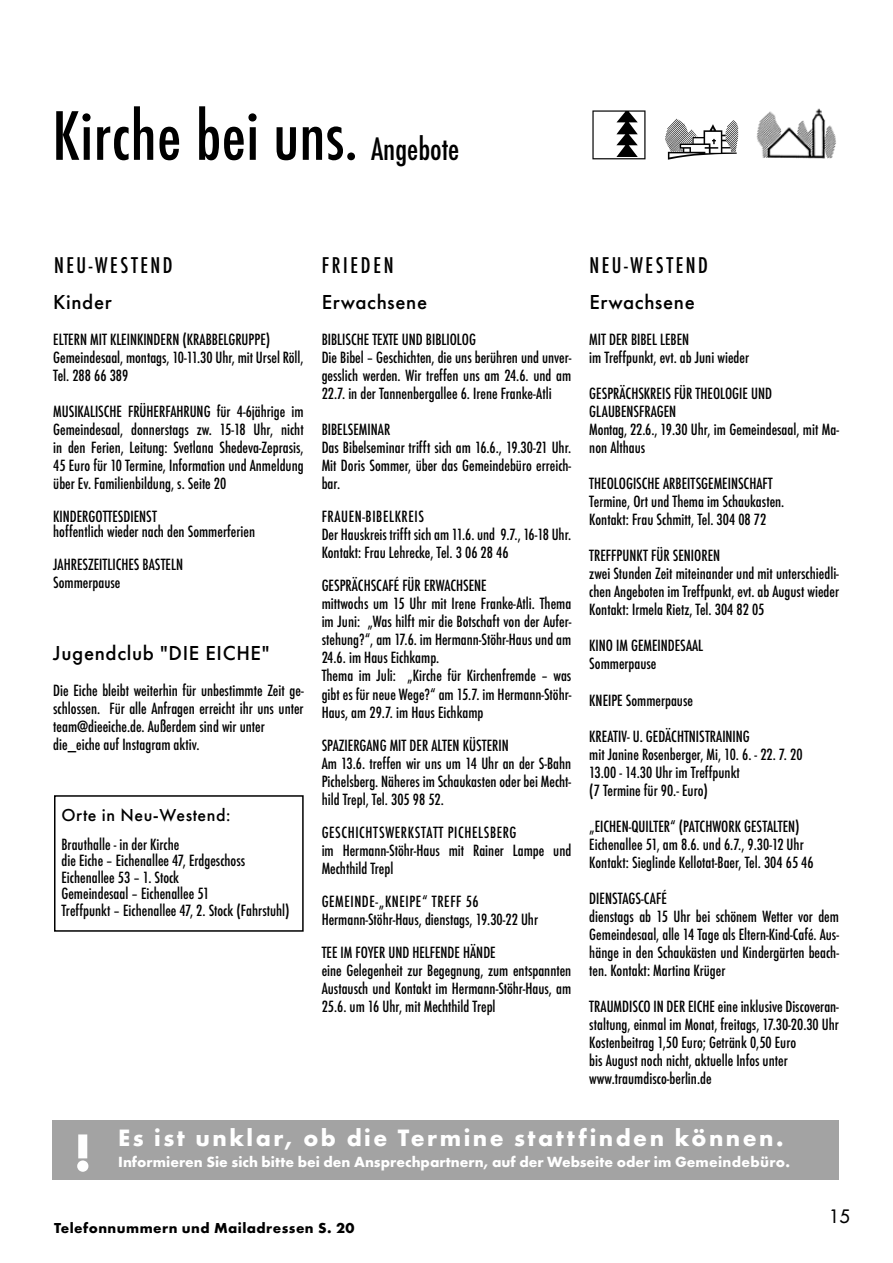
<style>
.page{position:relative;width:893px;height:1263px;background:#fff}
.page>*{position:absolute;margin:0;border:0;box-sizing:border-box;transform-origin:0 0}
.t1{font:500 condensed 64.5px "Futura";letter-spacing:.01em;color:#000}
.t2{font:700 54.45px "Futura PT";color:#fff}
.t3{font:700 24.6px "Futura PT";letter-spacing:.1em;color:#fff}
.t4{font:500 21px "Futura PT";letter-spacing:.03em;color:#000}
.t5{font:500 condensed 21px "Futura";letter-spacing:.12em;color:#000}
.t6{font:500 18px "Futura PT";letter-spacing:.03em;color:#000}
.t7{font:18px "Futura";color:#000}
.t8{font:700 15.3px "Futura PT";color:#fff}
.t9{font:500 condensed 15px/18px "Futura";color:#000}
.t10{font:700 15px "Futura PT";letter-spacing:.03em;color:#000}
.s1{font-size:30px}
</style>
<div class="page">
<svg style="left:665px;top:119px;width:73px;height:41px"></svg>
<svg style="left:592px;top:110px;width:53px;height:49px"></svg>
<img style="left:756px;top:108px;width:80px;height:51px">
<div style="left:54px;top:795px;width:250px;height:137px;border:2px solid #000"></div>
<div style="left:52px;top:1120px;width:787px;height:60px;background:#a3a3a3"></div>
<h1 class="t1" style="left:52px;top:95px;width:408px">Kirche bei uns. <span class="s1">Angebote</span></h1>
<h3 class="t5" style="left:54px;top:251px;width:120px">NEU-WESTEND</h3>
<h3 class="t4" style="left:53px;top:289px;width:60px">Kinder</h3>
<p class="t9" style="left:53px;top:331px;width:252px">ELTERN MIT KLEINKINDERN (KRABBELGRUPPE)<br>Gemeindesaal, montags, 10-11.30 Uhr, mit Ursel Röll,<br>Tel. 288 66 389</p>
<p class="t9" style="left:53px;top:403px;width:252px;text-align:justify">MUSIKALISCHE FRÜHERFAHRUNG für 4-6jährige im Gemeindesaal, donnerstags zw. 15-18 Uhr, nicht in den Ferien, Leitung: Svetlana Shedeva-Zeprasis, 45 Euro für 10 Termine, Information und Anmeldung über Ev. Familienbildung, s. Seite 20</p>
<p class="t9" style="left:53px;top:509px;width:203px;line-height:15px">KINDERGOTTESDIENST<br>hoffentlich wieder nach den Sommerferien</p>
<p class="t9" style="left:53px;top:556px;width:131px">JAHRESZEITLICHES BASTELN<br>Sommerpause</p>
<h3 class="t4" style="left:53px;top:640px;width:218px">Jugendclub "DIE EICHE"</h3>
<p class="t9" style="left:53px;top:682px;width:252px">Die Eiche bleibt weiterhin für unbestimmte Zeit ge&shy;schlossen. Für alle Anfragen erreicht ihr uns unter team@dieeiche.de. Außerdem sind wir unter die_eiche auf Instagram aktiv.</p>
<p class="t6" style="left:61px;top:804px;width:171px">Orte in Neu-Westend:</p>
<p class="t9" style="left:61px;top:836px;width:230px;line-height:16.5px">Brauthalle - in der Kirche<br>die Eiche – Eichenallee 47, Erdgeschoss Eichenallee 53 – 1. Stock<br>Gemeindesaal – Eichenallee 51<br>Treffpunkt – Eichenallee 47, 2. Stock (Fahrstuhl)</p>
<h3 class="t5" style="left:322px;top:251px;width:73px">FRIEDEN</h3>
<h3 class="t5" style="left:589px;top:251px;width:120px">NEU-WESTEND</h3>
<h3 class="t4" style="left:589px;top:290px;width:107px">Erwachsene</h3>
<p class="t9" style="left:589px;top:331px;width:161px">MIT DER BIBEL LEBEN<br>im Treffpunkt, evt. ab Juni wieder</p>
<p class="t9" style="left:589px;top:385px;width:251px">GESPRÄCHSKREIS FÜR THEOLOGIE UND<br>GLAUBENSFRAGEN<br>Montag, 22.6., 19.30 Uhr, im Gemeindesaal, mit Ma&shy;non Althaus</p>
<p class="t9" style="left:589px;top:475px;width:197px">THEOLOGISCHE ARBEITSGEMEINSCHAFT<br>Termine, Ort und Thema im Schaukasten.<br>Kontakt: Frau Schmitt, Tel. 304 08 72</p>
<p class="t9" style="left:589px;top:547px;width:251px">TREFFPUNKT FÜR SENIOREN<br>zwei Stunden Zeit miteinander und mit unterschiedli&shy;chen Angeboten im Treffpunkt, evt. ab August wieder Kontakt: Irmela Rietz, Tel. 304 82 05</p>
<p class="t9" style="left:589px;top:637px;width:115px">KINO IM GEMEINDESAAL<br>Sommerpause</p>
<p class="t9" style="left:589px;top:691px;width:105px">KNEIPE Sommerpause</p>
<p class="t9" style="left:589px;top:727px;width:215px">KREATIV- U. GEDÄCHTNISTRAINING<br>mit Janine Rosenberger, Mi, 10. 6. - 22. 7. 20<br>13.00 - 14.30 Uhr im Treffpunkt<br>(7 Termine für 90.- Euro)</p>
<p class="t9" style="left:589px;top:817px;width:226px">„EICHEN-QUILTER“ (PATCHWORK GESTALTEN)<br>Eichenallee 51, am 8.6. und 6.7., 9.30-12 Uhr<br>Kontakt: Sieglinde Kellotat-Baer, Tel. 304 65 46</p>
<p class="t9" style="left:589px;top:889px;width:251px">DIENSTAGS-CAFÉ<br>dienstags ab 15 Uhr bei schönem Wetter vor dem Gemeindesaal, alle 14 Tage als Eltern-Kind-Café. Aus&shy;hänge in den Schaukästen und Kindergärten beach&shy;ten. Kontakt: Martina Krüger</p>
<p class="t9" style="left:589px;top:997px;width:251px">TRAUMDISCO IN DER EICHE eine inklusive Discoveran&shy;staltung, einmal im Monat, freitags, 17.30-20.30 Uhr Kostenbeitrag 1,50 Euro; Getränk 0,50 Euro<br>bis August noch nicht, aktuelle Infos unter www.traumdisco-berlin.de</p>
<h3 class="t4" style="left:322px;top:290px;width:107px">Erwachsene</h3>
<p class="t9" style="left:322px;top:331px;width:251px">BIBLISCHE TEXTE UND BIBLIOLOG<br>Die Bibel – Geschichten, die uns berühren und unver&shy;gesslich werden. Wir treffen uns am 24.6. und am 22.7. in der Tannenbergallee 6. Irene Franke-Atli</p>
<p class="t9" style="left:322px;top:421px;width:251px">BIBELSEMINAR<br>Das Bibelseminar trifft sich am 16.6., 19.30-21 Uhr.<br>Mit Doris Sommer, über das Gemeindebüro erreich&shy;bar.</p>
<p class="t9" style="left:322px;top:508px;width:251px">FRAUEN-BIBELKREIS<br>Der Hauskreis trifft sich am 11.6. und 9.7., 16-18 Uhr.<br>Kontakt: Frau Lehrecke, Tel. 3 06 28 46</p>
<p class="t9" style="left:322px;top:577px;width:251px">GESPRÄCHSCAFÉ FÜR ERWACHSENE<br>mittwochs um 15 Uhr mit Irene Franke-Atli. Thema im Juni: „Was hilft mir die Botschaft von der Aufer&shy;stehung?“, am 17.6. im Hermann-Stöhr-Haus und am 24.6. im Haus Eichkamp.<br>Thema im Juli: „Kirche für Kirchenfremde – was gibt es für neue Wege?“ am 15.7. im Hermann-Stöhr-Haus, am 29.7. im Haus Eichkamp</p>
<p class="t9" style="left:322px;top:736px;width:251px">SPAZIERGANG MIT DER ALTEN KÜSTERIN<br>Am 13.6. treffen wir uns um 14 Uhr an der S-Bahn Pichelsberg. Näheres im Schaukasten oder bei Mecht&shy;hild Trepl, Tel. 305 98 52.</p>
<p class="t9" style="left:322px;top:823px;width:251px">GESCHICHTSWERKSTATT PICHELSBERG<br>im Hermann-Stöhr-Haus mit Rainer Lampe und<br>Mechthild Trepl</p>
<p class="t9" style="left:322px;top:892px;width:218px">GEMEINDE-„KNEIPE“ TREFF 56<br>Hermann-Stöhr-Haus, dienstags, 19.30-22 Uhr</p>
<p class="t9" style="left:322px;top:943px;width:251px">TEE IM FOYER UND HELFENDE HÄNDE<br>eine Gelegenheit zur Begegnung, zum entspannten Austausch und Kontakt im Hermann-Stöhr-Haus, am 25.6. um 16 Uhr, mit Mechthild Trepl</p>
<h2 class="t2" style="left:74px;top:1117px;width:20px">!</h2>
<h3 class="t3" style="left:118px;top:1121px;width:667px">Es ist unklar, ob die Termine stattfinden können.</h3>
<p class="t8" style="left:118px;top:1151px;width:673px">Informieren Sie sich bitte bei den Ansprechpartnern, auf der Webseite oder im Gemeindebüro.</p>
<p class="t10" style="left:54px;top:1218px;width:302px">Telefonnummern und Mailadressen S. 20</p>
<p class="t7" style="left:829px;top:1205px;width:22px">15</p>
</div>
